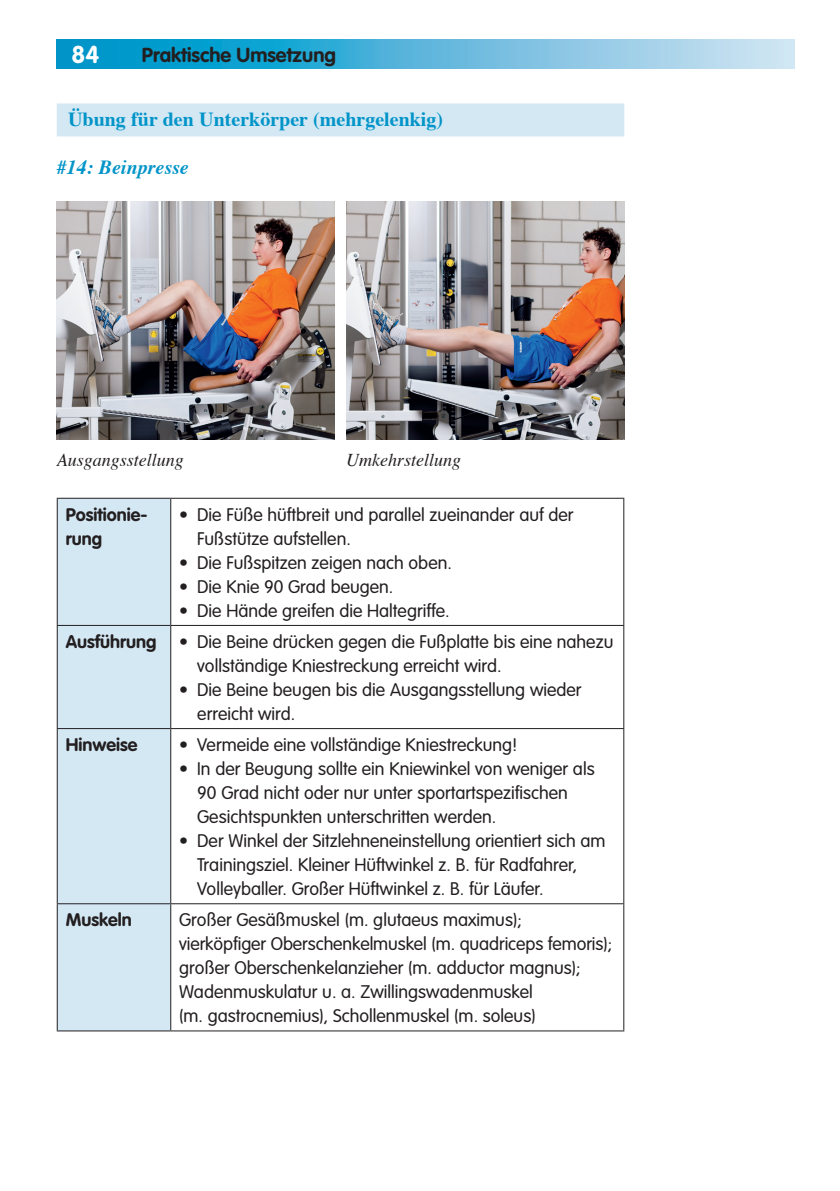
<style>
.page{position:relative;width:840px;height:1191px;background:#fff}
.page>*{position:absolute;margin:0;border:0;box-sizing:border-box;transform-origin:0 0}
.t1{font:700 24px "VAG Rounded";color:#fff}
.t2{font:700 20px "Times";color:#0094c8}
.t3{font:700 20px "VAG Rounded";color:#231f20}
.t4{font:italic 700 20px "Times";color:#0094c8}
.t5{font:300 18px/24px "VAG Rounded";color:#231f20}
.t6{font:700 18px/24px "VAG Rounded";color:#231f20}
.t7{font:italic 18px "Times";color:#231f20}
</style>
<div class="page">
<svg style="left:57px;top:40px;width:737px;height:28px;background:#59b8dc"></svg>
<div style="left:57px;top:103px;width:567px;height:33px;background:#d4e8f4"></div>
<img style="left:57px;top:201px;width:277px;height:239px">
<img style="left:346px;top:201px;width:278px;height:239px">
<div style="left:58px;top:499px;width:112px;height:531px;background:#d4e8f4"></div>
<hr style="left:57px;top:625px;width:114px;height:1px;background:#231f20">
<hr style="left:171px;top:625px;width:453px;height:1px;background:#231f20">
<hr style="left:57px;top:728px;width:114px;height:1px;background:#231f20">
<hr style="left:171px;top:728px;width:453px;height:1px;background:#231f20">
<hr style="left:57px;top:903px;width:114px;height:1px;background:#231f20">
<hr style="left:171px;top:903px;width:453px;height:1px;background:#231f20">
<hr style="left:171px;top:1030px;width:453px;height:1px;background:#231f20">
<hr style="left:171px;top:498px;width:453px;height:1px;background:#231f20">
<hr style="left:623px;top:499px;width:1px;height:126px;background:#231f20">
<hr style="left:623px;top:626px;width:1px;height:102px;background:#231f20">
<hr style="left:623px;top:729px;width:1px;height:174px;background:#231f20">
<hr style="left:623px;top:904px;width:1px;height:126px;background:#231f20">
<hr style="left:57px;top:498px;width:114px;height:1px;background:#231f20">
<hr style="left:57px;top:499px;width:1px;height:126px;background:#231f20">
<hr style="left:170px;top:499px;width:1px;height:126px;background:#231f20">
<hr style="left:57px;top:626px;width:1px;height:102px;background:#231f20">
<hr style="left:170px;top:626px;width:1px;height:102px;background:#231f20">
<hr style="left:57px;top:729px;width:1px;height:174px;background:#231f20">
<hr style="left:170px;top:729px;width:1px;height:174px;background:#231f20">
<hr style="left:57px;top:904px;width:1px;height:126px;background:#231f20">
<hr style="left:170px;top:904px;width:1px;height:126px;background:#231f20">
<hr style="left:57px;top:1030px;width:114px;height:1px;background:#231f20">
<p class="t1" style="left:72px;top:40px;width:29px">84</p>
<p class="t3" style="left:142px;top:43px;width:195px">Praktische Umsetzung</p>
<p class="t2" style="left:68px;top:100px;width:376px">Übung für den Unterkörper (mehrgelenkig)</p>
<p class="t4" style="left:57px;top:148px;width:133px">#14: Beinpresse</p>
<p class="t7" style="left:57px;top:444px;width:129px">Ausgangsstellung</p>
<p class="t7" style="left:346px;top:444px;width:116px">Umkehrstellung</p>
<p class="t6" style="left:66px;top:502px;width:83px">Positionie&shy;rung</p>
<p class="t5" style="left:197px;top:502px;width:377px;text-indent:-18px">• Die Füße hüftbreit und parallel zueinander auf der<br>Fußstütze aufstellen.</p>
<p class="t5" style="left:179px;top:550px;width:274px">• Die Fußspitzen zeigen nach oben.</p>
<p class="t5" style="left:179px;top:574px;width:215px">• Die Knie 90 Grad beugen.</p>
<p class="t5" style="left:179px;top:598px;width:272px">• Die Hände greifen die Haltegriffe.</p>
<p class="t6" style="left:66px;top:629px;width:92px">Ausführung</p>
<p class="t5" style="left:197px;top:629px;width:417px;text-indent:-18px">• Die Beine drücken gegen die Fußplatte bis eine nahezu vollständige Kniestreckung erreicht wird.</p>
<p class="t5" style="left:197px;top:677px;width:385px;text-indent:-18px">• Die Beine beugen bis die Ausgangsstellung wieder erreicht wird.</p>
<p class="t6" style="left:66px;top:732px;width:73px">Hinweise</p>
<p class="t5" style="left:179px;top:733px;width:339px">• Vermeide eine vollständige Kniestreckung!</p>
<p class="t5" style="left:197px;top:757px;width:398px;text-indent:-18px">• In der Beugung sollte ein Kniewinkel von weniger als<br>90 Grad nicht oder nur unter sportartspezifischen<br>Gesichtspunkten unterschritten werden.</p>
<p class="t5" style="left:197px;top:829px;width:409px;text-indent:-18px">• Der Winkel der Sitzlehneneinstellung orientiert sich am<br>Trainingsziel. Kleiner Hüftwinkel z. B. für Radfahrer,<br>Volleyballer. Großer Hüftwinkel z. B. für Läufer.</p>
<p class="t6" style="left:66px;top:907px;width:68px">Muskeln</p>
<p class="t5" style="left:179px;top:908px;width:434px">Großer Gesäßmuskel (m. glutaeus maximus); vierköpfiger Oberschenkelmuskel (m. quadriceps femoris); großer Oberschenkelanzieher (m. adductor magnus); Wadenmuskulatur u. a. Zwillingswadenmuskel<br>(m. gastrocnemius), Schollenmuskel (m. soleus)</p>
</div>
